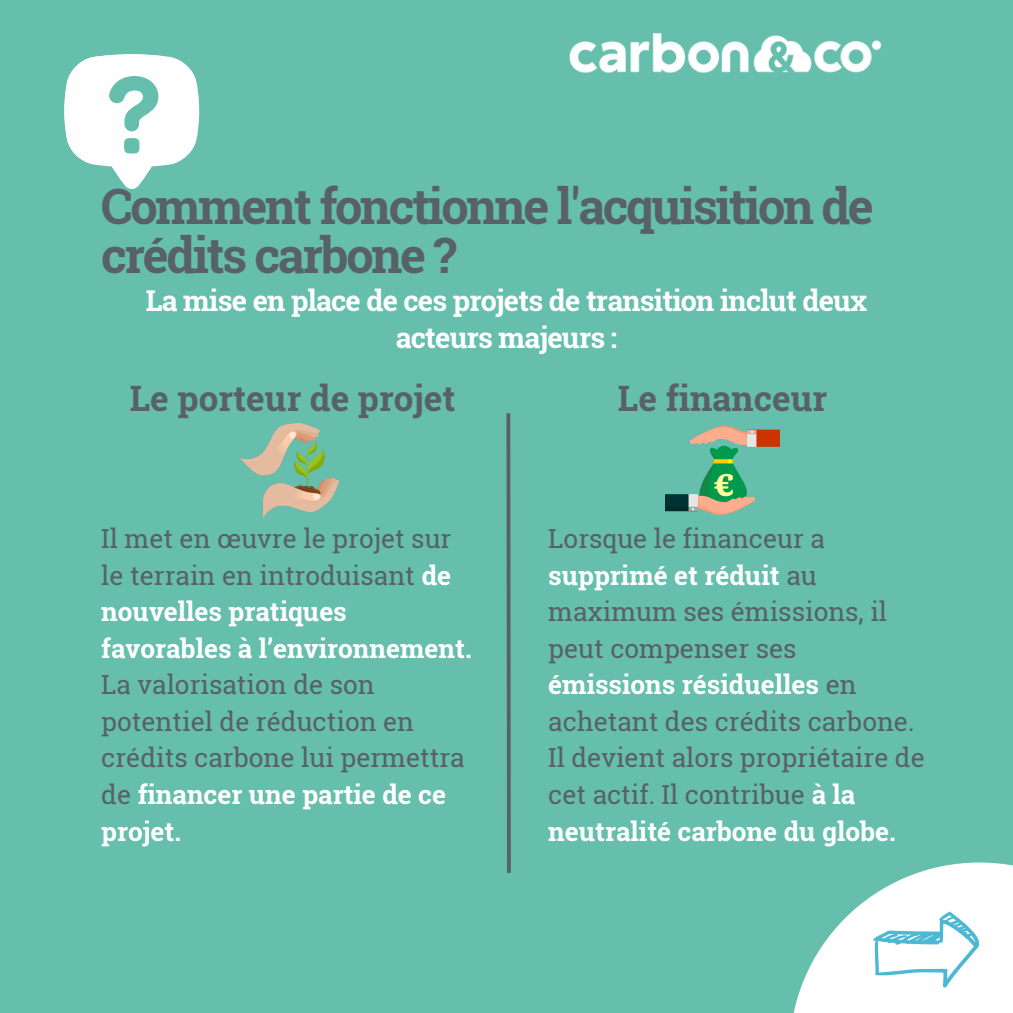
<style>
.page{position:relative;width:1013px;height:1013px;background:#fff}
.page>*{position:absolute;margin:0;border:0;box-sizing:border-box;transform-origin:0 0}
.t1{font:700 48.75px/48.8px "Roboto Slab";letter-spacing:-.045em;color:#586166}
.t2{font:700 35px "Roboto Slab";color:#586166}
.t3{font:700 28.75px/36.5px "Roboto Slab";letter-spacing:-.025em;color:#fff;text-align:center}
.t4{font:26.25px/36.5px "Roboto Slab";color:#586166}
.t5{font:700 26.25px/36.5px "Roboto Slab";color:#fff}
.s1{font-weight:400;color:#586166}
.s2{font-weight:700;color:#fff}
</style>
<div class="page">
<div style="left:0;top:0;width:1012px;height:1012px;background:#66bead"></div>
<img style="left:569px;top:33px;width:312px;height:40px">
<svg style="left:794px;top:862px;width:218px;height:150px;fill:#fff"></svg>
<svg style="left:873px;top:911px;width:106px;height:76px;background:#d8eff5"></svg>
<svg style="left:506px;top:413px;width:5px;height:460px;background:#5b7777"></svg>
<svg style="left:64px;top:54px;width:135px;height:135px"></svg>
<img style="left:665px;top:426px;width:114px;height:88px">
<img style="left:240px;top:423px;width:99px;height:95px">
<p class="t1" style="left:101px;top:181px;width:774px">Comment fonctionne l'acquisition de crédits carbone ?</p>
<p class="t3" style="left:146px;top:282px;width:723px">La mise en place de ces projets de transition inclut deux acteurs majeurs :</p>
<h3 class="t2" style="left:130px;top:374px;width:327px">Le porteur de projet</h3>
<h2 class="t2" style="left:618px;top:374px;width:211px">Le financeur</h2>
<p class="t5" style="left:101px;top:519px;width:372px"><span class="s1">Il met en œuvre le projet sur le terrain en introduisant</span> de nouvelles pratiques favorables à l’environnement.</p>
<h2 class="t4" style="left:101px;top:665px;width:365px">La valorisation de son potentiel de réduction en crédits carbone lui permettra de <span class="s2">financer une partie de ce projet.</span></h2>
<p class="t4" style="left:548px;top:519px;width:367px">Lorsque le financeur a <span class="s2">supprimé et réduit</span> au maximum ses émissions, il peut compenser ses <span class="s2">émissions résiduelles</span> en achetant des crédits carbone.</p>
<p class="t4" style="left:548px;top:739px;width:378px">Il devient alors propriétaire de cet actif. Il contribue <span class="s2">à la neutralité carbone du globe.</span></p>
</div>
